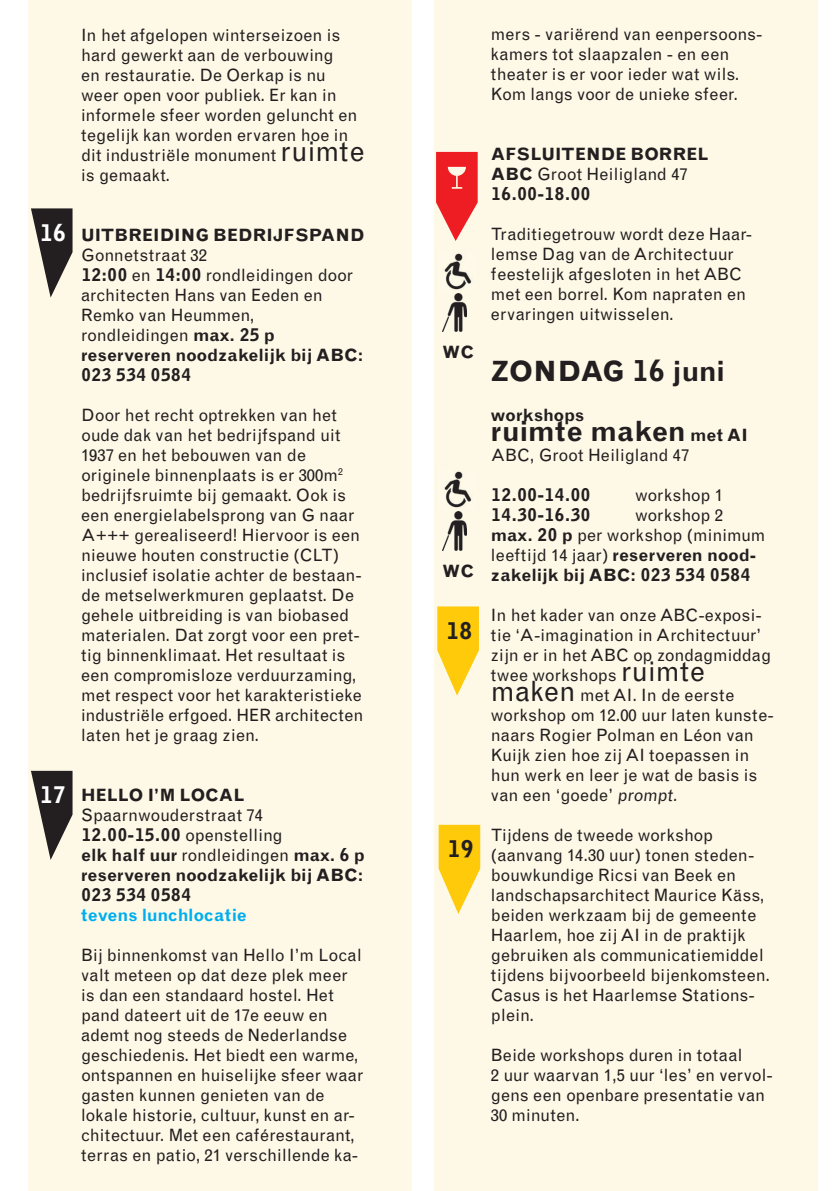
<style>
.page{position:relative;width:840px;height:1191px;background:#fff}
.page>*{position:absolute;margin:0;border:0;box-sizing:border-box;transform-origin:0 0}
.t1{font:700 28px "Grotesque MT Std";letter-spacing:-.01em;color:#231f20}
.t2{font:900 22.4px "Grotesque MT Std";color:#fff}
.t3{font:900 22.4px "Grotesque MT Std";color:#231f20}
.t4{font:17px/20px "Grotesque MT Std";letter-spacing:.005em;color:#231f20}
.t5{font:700 17px/20px "Grotesque MT Std";letter-spacing:.005em;color:#231f20}
.t6{font:900 17px "Grotesque MT Std";letter-spacing:.005em;color:#231f20}
.t7{font:700 17px "Grotesque MT Std";letter-spacing:-.02em;color:#00aeef}
.t8{font:17px "Grotesque MT Std";letter-spacing:-.02em;color:#231f20}
.s1{font-size:28px}
.s2{font-weight:900}
.s3{font-weight:700}
.s4{font-weight:400}
.s5{font-size:17px}
</style>
<div class="page">
<div style="left:28px;top:0;width:383px;height:1191px;background:#fef9e7"></div>
<svg style="left:31px;top:208px;width:41px;height:89px"></svg>
<svg style="left:31px;top:771px;width:41px;height:89px"></svg>
<div style="left:434px;top:0;width:382px;height:1191px;background:#fef9e7"></div>
<svg style="left:437px;top:606px;width:41px;height:89px"></svg>
<svg style="left:436px;top:152px;width:41px;height:89px"></svg>
<svg style="left:438px;top:825px;width:42px;height:89px"></svg>
<img style="left:442px;top:293px;width:24px;height:39px">
<img style="left:444px;top:253px;width:28px;height:37px">
<img style="left:442px;top:511px;width:24px;height:39px">
<img style="left:444px;top:471px;width:28px;height:37px">
<h2 class="t2" style="left:39px;top:219px;width:28px">16</h2>
<p class="t4" style="left:81px;top:25px;width:285px">In het afgelopen winterseizoen is hard gewerkt aan de verbouwing<br>en restauratie. De Oerkap is nu weer open voor publiek. Er kan in informele sfeer worden geluncht en tegelijk kan worden ervaren hoe in dit industriële monument <span class="s1">ruimte </span>is gemaakt.</p>
<p class="t5" style="left:81px;top:225px;width:285px">UITBREIDING BEDRIJFSPAND</p>
<p class="t4" style="left:81px;top:245px;width:283px">Gonnetstraat 32<br><span class="s2">12:00</span> en <span class="s2">14:00</span> rondleidingen door architecten Hans van Eeden en<br>Remko van Heummen, rondleidingen <span class="s3">max.</span> <span class="s2">25</span> <span class="s3">p reserveren noodzakelijk bij ABC:</span></p>
<p class="t6" style="left:81px;top:364px;width:112px">023 534 0584</p>
<p class="t4" style="left:81px;top:405px;width:284px">Door het recht optrekken van het oude dak van het bedrijfspand uit 1937 en het bebouwen van de originele binnenplaats is er 300m<sup>2 </sup>bedrijfsruimte bij gemaakt. Ook is een energielabelsprong van G naar A+++ gerealiseerd! Hiervoor is een nieuwe houten constructie (CLT) inclusief isolatie achter de bestaan&shy;de metselwerkmuren geplaatst. De gehele uitbreiding is van biobased materialen. Dat zorgt voor een pret&shy;tig binnenklimaat. Het resultaat is een compromisloze verduurzaming, met respect voor het karakteristieke industriële erfgoed. HER architecten laten het je graag zien.</p>
<h2 class="t2" style="left:39px;top:781px;width:28px">17</h2>
<p class="t5" style="left:81px;top:785px;width:165px">HELLO I’M LOCAL</p>
<p class="t4" style="left:81px;top:805px;width:285px">Spaarnwouderstraat 74<br><span class="s2">12.00-15.00</span> openstelling<br><span class="s3">elk half uur</span> rondleidingen <span class="s3">max.</span> <span class="s2">6</span> <span class="s3">p reserveren noodzakelijk bij ABC:</span></p>
<p class="t6" style="left:81px;top:884px;width:112px">023 534 0584</p>
<p class="t7" style="left:81px;top:904px;width:167px">tevens lunchlocatie</p>
<p class="t4" style="left:81px;top:945px;width:284px">Bij binnenkomst van Hello I’m Local valt meteen op dat deze plek meer is dan een standaard hostel. Het pand dateert uit de 17e eeuw en ademt nog steeds de Nederlandse geschiedenis. Het biedt een warme, ontspannen en huiselijke sfeer waar gasten kunnen genieten van de lokale historie, cultuur, kunst en ar&shy;chitectuur. Met een caférestaurant, terras en patio, 21 verschillende ka-</p>
<p class="t5" style="left:442px;top:342px;width:33px">WC</p>
<p class="t5" style="left:442px;top:560px;width:33px">WC</p>
<h2 class="t3" style="left:445px;top:617px;width:28px">18</h2>
<h2 class="t3" style="left:447px;top:835px;width:28px">19</h2>
<p class="t4" style="left:490px;top:25px;width:273px">mers - variërend van eenpersoons&shy;kamers tot slaapzalen - en een theater is er voor ieder wat wils.<br>Kom langs voor de unieke sfeer.</p>
<p class="t5" style="left:490px;top:144px;width:219px">AFSLUITENDE BORREL<br>ABC <span class="s4">Groot Heiligland 47<br></span><span class="s2">16.00-18.00</span></p>
<p class="t4" style="left:490px;top:225px;width:263px">Traditiegetrouw wordt deze Haar&shy;lemse Dag van de Architectuur feestelijk afgesloten in het ABC met een borrel. Kom napraten en ervaringen uitwisselen.</p>
<h1 class="t1" style="left:490px;top:354px;width:236px">ZONDAG <span class="s2">16</span> juni</h1>
<p class="t5" style="left:490px;top:405px;width:95px">workshops</p>
<h1 class="t1" style="left:490px;top:414px;width:258px">ruimte maken <span class="s5">met AI</span></h1>
<p class="t4" style="left:490px;top:445px;width:200px">ABC, Groot Heiligland 47</p>
<p class="t6" style="left:490px;top:484px;width:101px">12.00-14.00</p>
<p class="t8" style="left:634px;top:485px;width:89px">workshop 1</p>
<p class="t6" style="left:490px;top:504px;width:101px">14.30-16.30</p>
<p class="t4" style="left:490px;top:505px;width:276px;text-indent:144px">workshop 2 <span class="s3">max.</span> <span class="s2">20</span> <span class="s3">p</span> per workshop (minimum leeftijd 14 jaar) <span class="s3">reserveren nood&shy;zakelijk bij ABC:</span> <span class="s2">023 534 0584</span></p>
<p class="t4" style="left:490px;top:605px;width:284px">In het kader van onze ABC-exposi&shy;tie ‘A-imagination in Architectuur’ zijn er in het ABC op zondagmiddag twee workshops <span class="s1">ruimte maken</span> met AI. In de eerste workshop om 12.00 uur laten kunste&shy;naars Rogier Polman en Léon van<br>Kuijk zien hoe zij AI toepassen in hun werk en leer je wat de basis is van een ‘goede’ prompt.</p>
<p class="t4" style="left:490px;top:825px;width:280px">Tijdens de tweede workshop (aanvang 14.30 uur) tonen steden&shy;bouwkundige Ricsi van Beek en landschapsarchitect Maurice Käss, beiden werkzaam bij de gemeente<br>Haarlem, hoe zij AI in de praktijk gebruiken als communicatiemiddel tijdens bijvoorbeeld bijenkomsteen.<br>Casus is het Haarlemse Stations&shy;plein.</p>
<p class="t4" style="left:490px;top:1045px;width:283px">Beide workshops duren in totaal<br>2 uur waarvan 1,5 uur ‘les’ en vervol&shy;gens een openbare presentatie van<br>30 minuten.</p>
</div>
